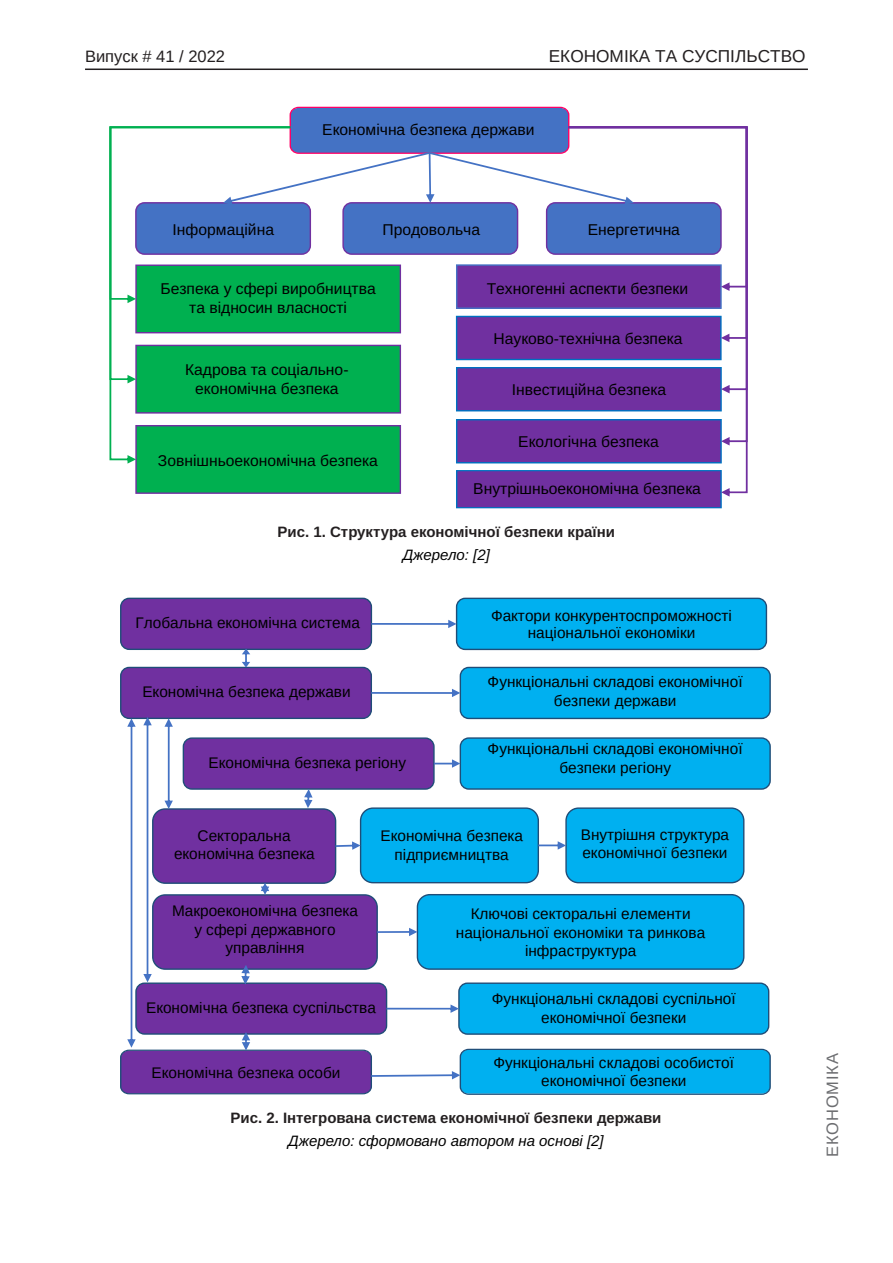
<style>
.page{position:relative;width:893px;height:1263px;background:#fff}
.page>*{position:absolute;margin:0;border:0;box-sizing:border-box;transform-origin:0 0}
.t1{font:17.25px "Arimo";color:#231f20}
.t2{font:16.5px "Arimo";color:#231f20}
.t3{font:16.5px "Arimo";letter-spacing:.05em;color:#6c6d70}
.t4{font:15.6px/19.2px "Arimo";color:#000;text-align:center}
.t5{font:15.3px/18.6px "Arimo";color:#000;text-align:center}
.Рисунок_N{font:700 15px "Arimo";color:#231f20}
.Джерело{font:italic 15px "Arimo";color:#000}
</style>
<div class="page">
<hr style="left:85px;top:69px;width:723px;height:1px;background:#231f20">
<div style="left:290px;top:108px;width:279px;height:45px;background:#4472c4;border-radius:8px"></div>
<div style="left:290px;top:107px;width:279px;height:47px;border:1px solid #f06;border-radius:8px"></div>
<div style="left:457px;top:316px;width:264px;height:43px;background:#7030a0"></div>
<div style="left:456px;top:316px;width:266px;height:44px;border:1px solid #0070c0"></div>
<div style="left:457px;top:368px;width:264px;height:43px;background:#7030a0"></div>
<div style="left:456px;top:367px;width:266px;height:44px;border:1px solid #0070c0"></div>
<div style="left:457px;top:420px;width:264px;height:43px;background:#7030a0"></div>
<div style="left:456px;top:419px;width:266px;height:44px;border:1px solid #0070c0"></div>
<div style="left:457px;top:471px;width:264px;height:37px;background:#7030a0"></div>
<div style="left:456px;top:470px;width:266px;height:38px;border:1px solid #0070c0"></div>
<div style="left:136px;top:345px;width:264px;height:68px;background:#00b050"></div>
<div style="left:135px;top:345px;width:266px;height:69px;border:1px solid #7030a0"></div>
<div style="left:136px;top:426px;width:264px;height:67px;background:#00b050"></div>
<div style="left:135px;top:425px;width:266px;height:69px;border:1px solid #7030a0"></div>
<svg style="left:109px;top:342px;width:181px;height:122px"></svg>
<svg style="left:109px;top:126px;width:460px;height:216px"></svg>
<svg style="left:569px;top:126px;width:179px;height:371px"></svg>
<div style="left:457px;top:598px;width:309px;height:51px;background:#00b0f0;border-radius:9px"></div>
<div style="left:456px;top:598px;width:311px;height:52px;border:1px solid #1f4d78;border-radius:9px"></div>
<div style="left:460px;top:667px;width:310px;height:51px;background:#00b0f0;border-radius:9px"></div>
<div style="left:460px;top:667px;width:311px;height:52px;border:1px solid #1f4d78;border-radius:9px"></div>
<div style="left:121px;top:598px;width:250px;height:51px;background:#7030a0;border-radius:8px"></div>
<div style="left:120px;top:598px;width:252px;height:52px;border:1px solid #1f4d78;border-radius:8px"></div>
<div style="left:121px;top:667px;width:250px;height:51px;background:#7030a0;border-radius:8px"></div>
<div style="left:120px;top:667px;width:252px;height:52px;border:1px solid #1f4d78;border-radius:8px"></div>
<svg style="left:371px;top:689px;width:89px;height:8px"></svg>
<svg style="left:371px;top:620px;width:86px;height:8px"></svg>
<svg style="left:242px;top:649px;width:8px;height:18px"></svg>
<svg style="left:120px;top:717px;width:650px;height:378px"></svg>
<p class="t2" style="left:85px;top:47px;width:142px">Випуск # 41 / 2022</p>
<p class="t1" style="left:549px;top:47px;width:258px">ЕКОНОМІКА ТА СУСПІЛЬСТВО</p>
<p class="t4" style="left:322px;top:120px;width:214px">Економічна безпека держави</p>
<p class="t4" style="left:173px;top:220px;width:103px">Інформаційна</p>
<p class="t4" style="left:382px;top:220px;width:99px">Продовольча</p>
<p class="t4" style="left:588px;top:220px;width:94px">Енергетична</p>
<p class="t4" style="left:160px;top:280px;width:217px">Безпека у сфері виробництва та відносин власності</p>
<p class="t4" style="left:185px;top:360px;width:165px">Кадрова та соціально&shy;економічна безпека</p>
<p class="t4" style="left:158px;top:451px;width:221px">Зовнішньоекономічна безпека</p>
<p class="t4" style="left:487px;top:279px;width:203px">Техногенні аспекти безпеки</p>
<p class="t4" style="left:493px;top:330px;width:190px">Науково-технічна безпека</p>
<p class="t4" style="left:512px;top:381px;width:156px">Інвестиційна безпека</p>
<p class="t4" style="left:518px;top:433px;width:142px">Екологічна безпека</p>
<p class="t4" style="left:473px;top:480px;width:229px">Внутрішньоекономічна безпека</p>
<p class="Рисунок_N" style="left:278px;top:521px;width:339px">Рис. 1. Структура економічної безпеки країни</p>
<p class="Джерело" style="left:403px;top:544px;width:89px">Джерело: [2]</p>
<p class="t5" style="left:135px;top:614px;width:226px">Глобальна економічна система</p>
<p class="t5" style="left:142px;top:683px;width:210px">Економічна безпека держави</p>
<p class="t5" style="left:208px;top:753px;width:199px">Економічна безпека регіону</p>
<p class="t5" style="left:491px;top:607px;width:242px;line-height:17.7px">Фактори конкурентоспроможності національної економіки</p>
<p class="t5" style="left:488px;top:672px;width:256px">Функціональні складові економічної безпеки держави</p>
<p class="t5" style="left:488px;top:740px;width:256px">Функціональні складові економічної безпеки регіону</p>
<p class="t5" style="left:174px;top:826px;width:142px">Секторальна економічна безпека</p>
<p class="t5" style="left:380px;top:826px;width:144px">Економічна безпека підприємництва</p>
<p class="t5" style="left:581px;top:825px;width:150px;text-align:left">Внутрішня структура економічної безпеки</p>
<p class="t5" style="left:172px;top:902px;width:187px">Макроекономічна безпека у сфері державного управління</p>
<p class="t5" style="left:456px;top:904px;width:251px">Ключові секторальні елементи національної економіки та ринкова інфраструктура</p>
<p class="t5" style="left:146px;top:998px;width:231px">Економічна безпека суспільства</p>
<p class="t5" style="left:152px;top:1063px;width:190px">Економічна безпека особи</p>
<p class="t5" style="left:492px;top:990px;width:245px">Функціональні складові суспільної економічної безпеки</p>
<p class="t5" style="left:493px;top:1053px;width:242px">Функціональні складові особистої економічної безпеки</p>
<p class="Рисунок_N" style="left:230px;top:1108px;width:433px">Рис. 2. Інтегрована система економічної безпеки держави</p>
<p class="Джерело" style="left:288px;top:1131px;width:317px">Джерело: сформовано автором на основі [2]</p>
<p class="t3" style="left:823px;top:1157px;width:105px;rotate:-90deg">ЕКОНОМІКА</p>
</div>
